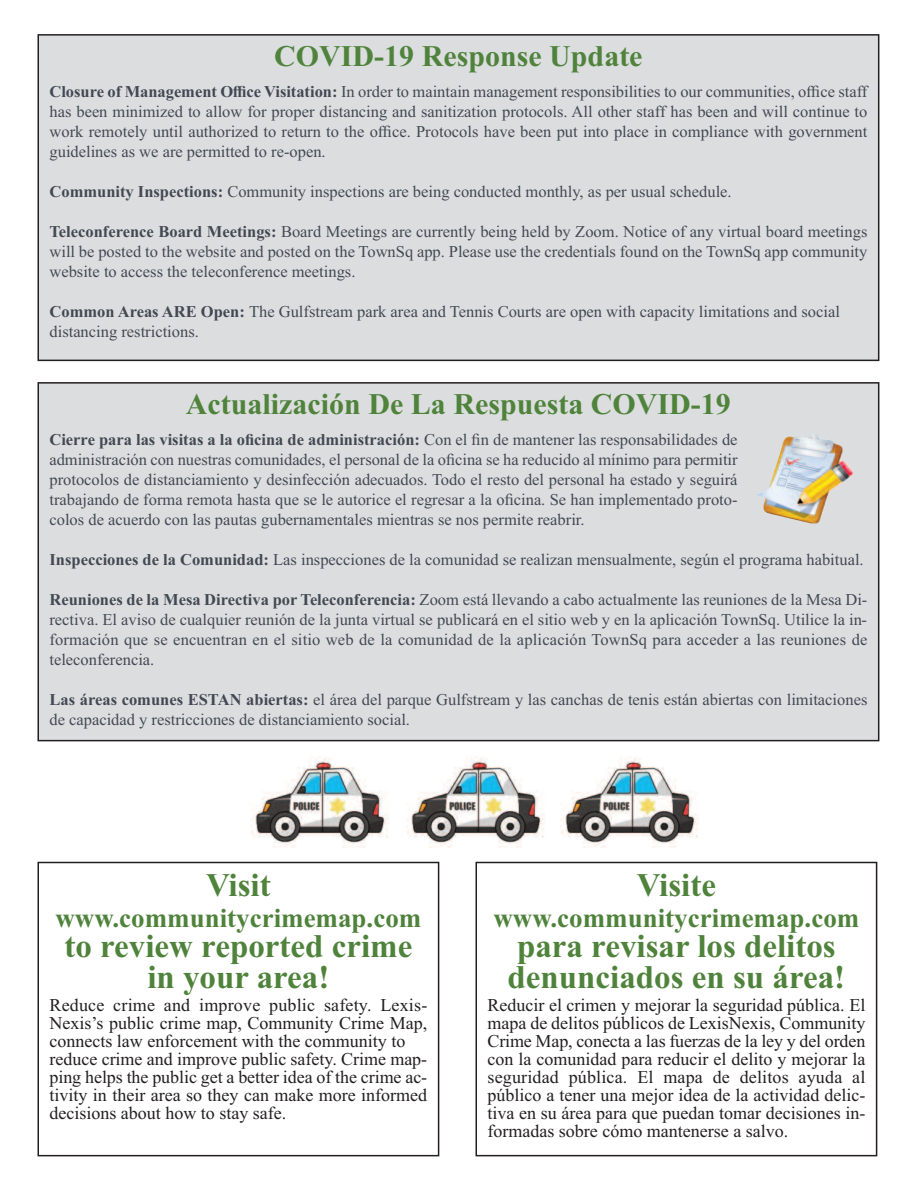
<style>
.page{position:relative;width:918px;height:1188px;background:#fff}
.page>*{position:absolute;margin:0;border:0;box-sizing:border-box;transform-origin:0 0}
.t1{font:700 33px/30.6px "Times New Roman";color:#4f833b;text-align:center}
.t2{font:700 30px "Times New Roman";color:#4f833b}
.t3{font:700 27px "Times New Roman";color:#4f833b}
.t4{font:18px/18px "Times New Roman";color:#231f20}
.t5{font:16.5px/20px "Times New Roman";color:#424953;text-align:justify}
.s1{font-weight:700}
</style>
<div class="page">
<div style="left:39px;top:36px;width:839px;height:324px;background:#dcdddf"></div>
<div style="left:38px;top:34px;width:841px;height:327px;border:2px solid #231f20"></div>
<div style="left:38px;top:862px;width:401px;height:294px;border:2px solid #231f20"></div>
<div style="left:39px;top:384px;width:839px;height:356px;background:#dcdddf"></div>
<div style="left:38px;top:382px;width:841px;height:359px;border:2px solid #231f20"></div>
<div style="left:476px;top:862px;width:401px;height:294px;border:2px solid #231f20"></div>
<img style="left:757px;top:434px;width:96px;height:90px">
<img style="left:250px;top:756px;width:139px;height:91px">
<img style="left:406px;top:756px;width:139px;height:91px">
<img style="left:561px;top:756px;width:138px;height:91px">
<h2 class="t2" style="left:274px;top:39px;width:370px">COVID-19 Response Update</h2>
<p class="t5" style="left:50px;top:82px;width:819px"><span class="s1">Closure of Management Office Visitation:</span> In order to maintain management responsibilities to our communities, office staff has been minimized to allow for proper distancing and sanitization protocols. All other staff has been and will continue to work remotely until authorized to return to the office. Protocols have been put into place in compliance with government guidelines as we are permitted to re-open.</p>
<p class="t5" style="left:50px;top:181px;width:684px"><span class="s1">Community Inspections:</span> Community inspections are being conducted monthly, as per usual schedule.</p>
<p class="t5" style="left:50px;top:221px;width:819px"><span class="s1">Teleconference Board Meetings:</span> Board Meetings are currently being held by Zoom. Notice of any virtual board meetings will be posted to the website and posted on the TownSq app. Please use the credentials found on the TownSq app community website to access the teleconference meetings.</p>
<p class="t5" style="left:50px;top:301px;width:792px"><span class="s1">Common Areas ARE Open:</span> The Gulfstream park area and Tennis Courts are open with capacity limitations and social distancing restrictions.</p>
<h2 class="t2" style="left:186px;top:387px;width:546px">Actualización De La Respuesta COVID-19</h2>
<p class="t5" style="left:49px;top:430px;width:690px"><span class="s1">Cierre para las visitas a la oficina de administración:</span> Con el fin de mantener las responsabilidades de administración con nuestras comunidades, el personal de la oficina se ha reducido al mínimo para permitir protocolos de distanciamiento y desinfección adecuados. Todo el resto del personal ha estado y seguirá trabajando de forma remota hasta que se le autorice el regresar a la oficina. Se han implementado proto&shy;colos de acuerdo con las pautas gubernamentales mientras se nos permite reabrir.</p>
<p class="t5" style="left:50px;top:549px;width:816px"><span class="s1">Inspecciones de la Comunidad:</span> Las inspecciones de la comunidad se realizan mensualmente, según el programa habitual.</p>
<p class="t5" style="left:50px;top:589px;width:819px"><span class="s1">Reuniones de la Mesa Directiva por Teleconferencia:</span> Zoom está llevando a cabo actualmente las reuniones de la Mesa Di&shy;rectiva. El aviso de cualquier reunión de la junta virtual se publicará en el sitio web y en la aplicación TownSq. Utilice la in&shy;formación que se encuentran en el sitio web de la comunidad de la aplicación TownSq para acceder a las reuniones de teleconferencia.</p>
<p class="t5" style="left:50px;top:689px;width:819px"><span class="s1">Las áreas comunes ESTAN abiertas:</span> el área del parque Gulfstream y las canchas de tenis están abiertas con limitaciones de capacidad y restricciones de distanciamiento social.</p>
<h1 class="t1" style="left:206px;top:869px;width:66px">Visit</h1>
<h3 class="t3" style="left:55px;top:902px;width:367px">www.communitycrimemap.com</h3>
<h1 class="t1" style="left:64px;top:931px;width:349px">to review reported crime in your area!</h1>
<p class="t4" style="left:49px;top:996px;width:379px">Reduce crime and improve public safety. Lexis-Nexis’s public crime map, Community Crime Map, connects law enforcement with the community to reduce crime and improve public safety. Crime map&shy;ping helps the public get a better idea of the crime ac&shy;tivity in their area so they can make more informed decisions about how to stay safe.</p>
<h1 class="t1" style="left:637px;top:869px;width:81px">Visite</h1>
<h3 class="t3" style="left:493px;top:902px;width:367px">www.communitycrimemap.com</h3>
<h1 class="t1" style="left:508px;top:931px;width:339px;text-align:left">para revisar los delitos denunciados en su área!</h1>
<p class="t4" style="left:487px;top:996px;width:379px;text-align:justify">Reducir el crimen y mejorar la seguridad pública. El mapa de delitos públicos de LexisNexis, Community Crime Map, conecta a las fuerzas de la ley y del orden con la comunidad para reducir el delito y mejorar la seguridad pública. El mapa de delitos ayuda al público a tener una mejor idea de la actividad delic&shy;tiva en su área para que puedan tomar decisiones in&shy;formadas sobre cómo mantenerse a salvo.</p>
</div>
